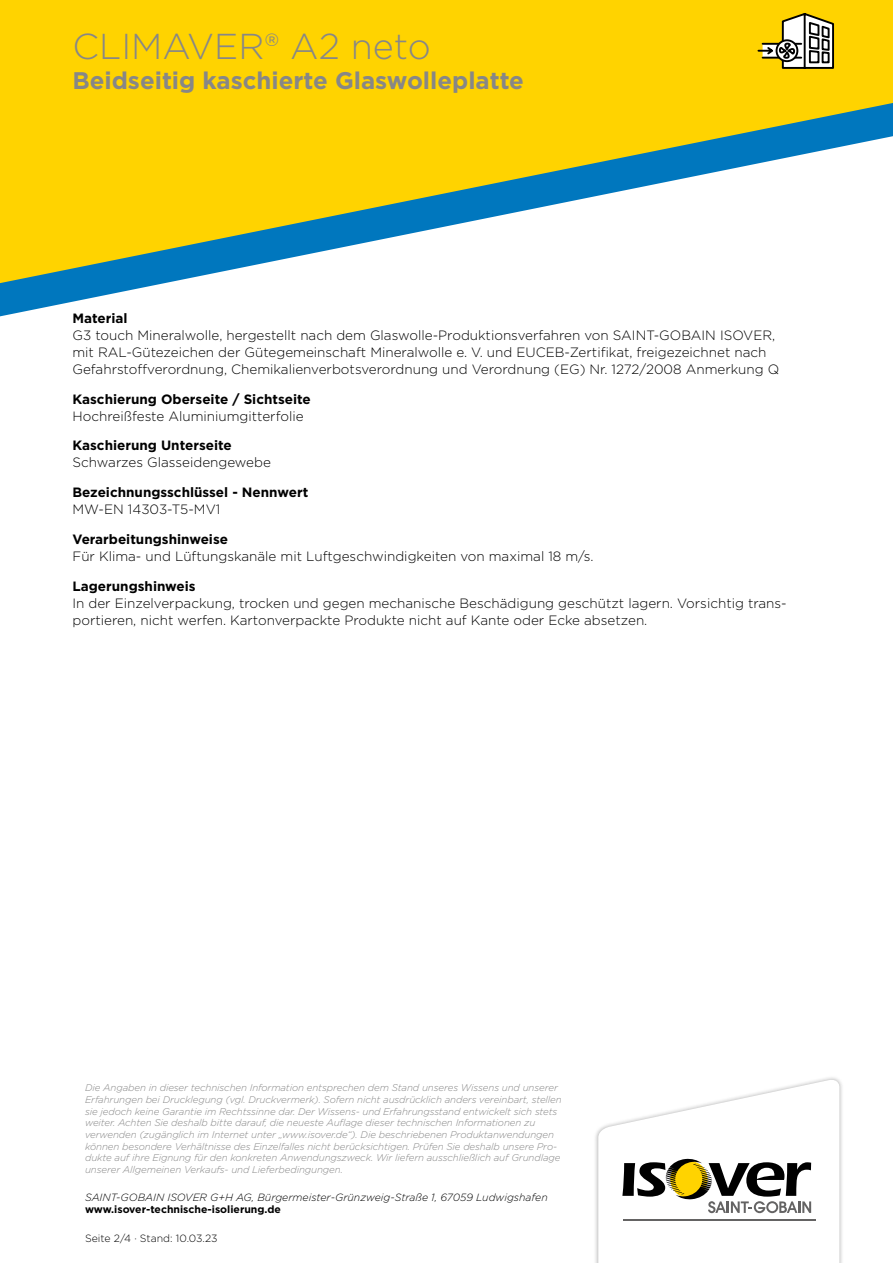
<style>
.page{position:relative;width:893px;height:1263px;background:#fff}
.page>*{position:absolute;margin:0;border:0;box-sizing:border-box;transform-origin:0 0}
.t1{font:300 36px "Gotham";color:#878787}
.t2{font:700 24px "Gotham";color:#878787}
.t3{font:300 13.5px/17px "Gotham";color:#000}
.t4{font:700 13.5px "Gotham";color:#000}
.t5{font:italic 300 10.5px "Gotham";color:#000}
.t6{font:700 10.5px "Gotham";color:#000}
.t7{font:300 10.5px "Gotham";color:#000}
.t8{font:italic 300 9.75px/11.7px "Gotham";letter-spacing:-.01em;color:#878787}
</style>
<div class="page">
<div style="left:594px;top:1075px;width:250px;height:188px;background:#000;opacity:.3"></div>
<svg style="left:598px;top:1078px;width:241px;height:185px"></svg>
<svg style="left:0;top:283px;width:165px;height:33px"></svg>
<svg style="left:0;top:0;width:893px;height:283px;fill:#ffd300"></svg>
<svg style="left:757px;top:13px;width:77px;height:56px"></svg>
<h1 class="t1" style="left:72px;top:23px;width:360px">CLIMAVER® A2 neto</h1>
<h2 class="t2" style="left:72px;top:64px;width:453px">Beidseitig kaschierte Glaswolleplatte</h2>
<h3 class="t4" style="left:72px;top:309px;width:57px">Material</h3>
<p class="t3" style="left:72px;top:326px;width:708px">G3 touch Mineralwolle, hergestellt nach dem Glaswolle-Produktionsverfahren von SAINT-GOBAIN ISOVER, mit RAL-Gütezeichen der Gütegemeinschaft Mineralwolle e. V. und EUCEB-Zertifikat, freigezeichnet nach<br>Gefahrstoffverordnung, Chemikalienverbotsverordnung und Verordnung (EG) Nr. 1272/2008 Anmerkung Q</p>
<h3 class="t4" style="left:72px;top:390px;width:240px">Kaschierung Oberseite / Sichtseite</h3>
<h3 class="t3" style="left:72px;top:407px;width:233px">Hochreißfeste Aluminiumgitterfolie</h3>
<h3 class="t4" style="left:72px;top:437px;width:161px">Kaschierung Unterseite</h3>
<h3 class="t3" style="left:72px;top:454px;width:200px">Schwarzes Glasseidengewebe</h3>
<h3 class="t4" style="left:72px;top:483px;width:237px">Bezeichnungsschlüssel - Nennwert</h3>
<h3 class="t3" style="left:72px;top:500px;width:149px">MW-EN 14303-T5-MV1</h3>
<h3 class="t4" style="left:72px;top:530px;width:157px">Verarbeitungshinweise</h3>
<h3 class="t3" style="left:72px;top:547px;width:523px">Für Klima- und Lüftungskanäle mit Luftgeschwindigkeiten von maximal 18 m/s.</h3>
<h3 class="t4" style="left:72px;top:577px;width:125px">Lagerungshinweis</h3>
<h3 class="t3" style="left:72px;top:594px;width:716px">In der Einzelverpackung, trocken und gegen mechanische Beschädigung geschützt lagern. Vorsichtig trans&shy;portieren, nicht werfen. Kartonverpackte Produkte nicht auf Kante oder Ecke absetzen.</h3>
<p class="t8" style="left:85px;top:1081px;width:478px">Die Angaben in dieser technischen Information entsprechen dem Stand unseres Wissens und unserer Erfahrungen bei Drucklegung (vgl. Druckvermerk). Sofern nicht ausdrücklich anders vereinbart, stellen sie jedoch keine Garantie im Rechtssinne dar. Der Wissens- und Erfahrungsstand entwickelt sich stets weiter. Achten Sie deshalb bitte darauf, die neueste Auflage dieser technischen Informationen zu verwenden (zugänglich im Internet unter „www.isover.de“). Die beschriebenen Produktanwendungen können besondere Verhältnisse des Einzelfalles nicht berücksichtigen. Prüfen Sie deshalb unsere Pro&shy;dukte auf ihre Eignung für den konkreten Anwendungszweck. Wir liefern ausschließlich auf Grundlage unserer Allgemeinen Verkaufs- und Lieferbedingungen.</p>
<p class="t5" style="left:85px;top:1190px;width:464px">SAINT-GOBAIN ISOVER G+H AG, Bürgermeister-Grünzweig-Straße 1, 67059 Ludwigshafen</p>
<p class="t7" style="left:85px;top:1231px;width:134px">Seite 2/4 · Stand: 10.03.23</p>
<p class="t6" style="left:85px;top:1202px;width:197px">www.isover-technische-isolierung.de</p>
</div>
